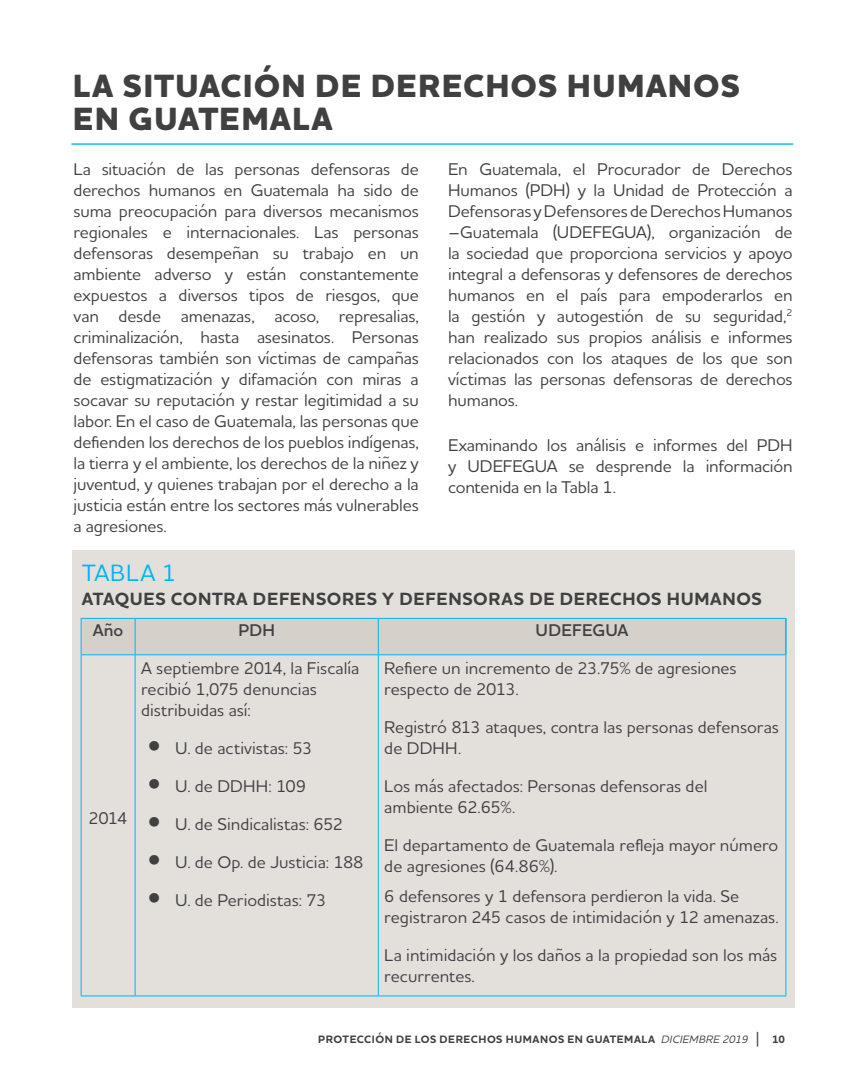
<style>
.page{position:relative;width:866px;height:1080px;background:#fff}
.page>*{position:absolute;margin:0;border:0;box-sizing:border-box;transform-origin:0 0}
.t1{font:800 32.7px/32.7px "Houschka Alt Pro";letter-spacing:.03em;color:#404041}
.t2{font:500 24px "Houschka Alt Pro";letter-spacing:.03em;color:#00b5ef}
.t3{font:700 18px "Houschka Alt Pro";letter-spacing:.035em;color:#404041}
.t4{font:500 17.25px/21px "Houschka Alt Pro";color:#404041}
.t5{font:600 17.25px "Houschka Alt Pro";letter-spacing:.005em;color:#404041}
.t6{font:700 10.95px "Houschka Alt Pro";letter-spacing:.045em;color:#404041}
.s1{font-weight:700;font-size:24px}
.s2{font-weight:500;font-style:italic}
.s3{font-weight:500;font-size:16.35px}
</style>
<div class="page">
<div style="left:72px;top:550px;width:722px;height:458px;background:#e3e0dc"></div>
<hr style="left:71px;top:143px;width:722px;height:2px;background:#00b5ef">
<div style="left:82px;top:619px;width:703px;height:35px;background:#d5d0ca"></div>
<hr style="left:135px;top:619px;width:1px;height:35px;background:#00b5ef">
<hr style="left:378px;top:619px;width:1px;height:35px;background:#00b5ef">
<hr style="left:81px;top:618px;width:54px;height:1px;background:#00b5ef">
<hr style="left:81px;top:619px;width:1px;height:35px;background:#00b5ef">
<hr style="left:135px;top:618px;width:243px;height:1px;background:#00b5ef">
<hr style="left:378px;top:618px;width:408px;height:1px;background:#00b5ef">
<hr style="left:81px;top:654px;width:54px;height:1px;background:#00b5ef">
<hr style="left:81px;top:655px;width:1px;height:341px;background:#00b5ef">
<hr style="left:135px;top:654px;width:243px;height:1px;background:#00b5ef">
<hr style="left:378px;top:654px;width:408px;height:1px;background:#00b5ef">
<hr style="left:785px;top:655px;width:1px;height:341px;background:#00b5ef">
<hr style="left:785px;top:619px;width:1px;height:35px;background:#00b5ef">
<hr style="left:135px;top:655px;width:1px;height:341px;background:#00b5ef">
<hr style="left:378px;top:655px;width:1px;height:341px;background:#00b5ef">
<hr style="left:81px;top:996px;width:54px;height:1px;background:#00b5ef">
<hr style="left:135px;top:996px;width:243px;height:1px;background:#00b5ef">
<hr style="left:378px;top:996px;width:408px;height:1px;background:#00b5ef">
<h1 class="t1" style="left:73px;top:69px;width:668px">LA SITUACIÓN DE DERECHOS HUMANOS<br>EN GUATEMALA</h1>
<p class="t4" style="left:74px;top:158px;width:347px;text-align:justify">La situación de las personas defensoras de derechos humanos en Guatemala ha sido de suma preocupación para diversos mecanismos regionales e internacionales. Las personas defensoras desempeñan su trabajo en un ambiente adverso y están constantemente expuestos a diversos tipos de riesgos, que van desde amenazas, acoso, represalias, criminalización, hasta asesinatos. Personas defensoras también son víctimas de campañas de estigmatización y difamación con miras a socavar su reputación y restar legitimidad a su labor. En el caso de Guatemala, las personas que defienden los derechos de los pueblos indígenas, la tierra y el ambiente, los derechos de la niñez y juventud, y quienes trabajan por el derecho a la justicia están entre los sectores más vulnerables a agresiones.</p>
<p class="t4" style="left:448px;top:158px;width:346px;text-align:justify">En Guatemala, el Procurador de Derechos Humanos (PDH) y la Unidad de Protección a Defensoras y Defensores de Derechos Humanos –Guatemala (UDEFEGUA), organización de la sociedad que proporciona servicios y apoyo integral a defensoras y defensores de derechos humanos en el país para empoderarlos en la gestión y autogestión de su seguridad,<sup>2 </sup>han realizado sus propios análisis e informes relacionados con los ataques de los que son víctimas las personas defensoras de derechos humanos.</p>
<p class="t4" style="left:448px;top:434px;width:346px;text-align:justify">Examinando los análisis e informes del PDH y UDEFEGUA se desprende la información contenida en la Tabla 1.</p>
<h2 class="t2" style="left:82px;top:558px;width:96px">TABLA 1</h2>
<p class="t3" style="left:82px;top:588px;width:681px">ATAQUES CONTRA DEFENSORES Y DEFENSORAS DE DERECHOS HUMANOS</p>
<p class="t5" style="left:93px;top:622px;width:32px">Año</p>
<p class="t5" style="left:238px;top:622px;width:38px">PDH</p>
<p class="t5" style="left:535px;top:622px;width:94px">UDEFEGUA</p>
<p class="t4" style="left:88px;top:808px;width:41px">2014</p>
<p class="t4" style="left:141px;top:657px;width:220px">A septiembre 2014, la Fiscalía recibió 1,075 denuncias distribuidas así:</p>
<p class="t4" style="left:148px;top:737px;width:166px"><span class="s1">•</span> U. de activistas: 53</p>
<p class="t4" style="left:148px;top:775px;width:159px"><span class="s1">•</span> U. de DDHH: 109</p>
<p class="t4" style="left:148px;top:813px;width:196px"><span class="s1">•</span> U. de Sindicalistas: 652</p>
<p class="t4" style="left:148px;top:851px;width:217px"><span class="s1">•</span> U. de Op. de Justicia: 188</p>
<p class="t4" style="left:148px;top:889px;width:180px"><span class="s1">•</span> U. de Periodistas: 73</p>
<p class="t4" style="left:384px;top:657px;width:354px">Refiere un incremento de 23.75% de agresiones respecto de 2013.</p>
<p class="t4" style="left:384px;top:716px;width:396px">Registró 813 ataques, contra las personas defensoras de DDHH.</p>
<p class="t4" style="left:384px;top:775px;width:324px">Los más afectados: Personas defensoras del ambiente 62.65%.</p>
<p class="t4" style="left:384px;top:834px;width:395px">El departamento de Guatemala refleja mayor número de agresiones (64.86%).</p>
<p class="t4" style="left:384px;top:886px;width:396px">6 defensores y 1 defensora perdieron la vida. Se registraron 245 casos de intimidación y 12 amenazas.</p>
<p class="t4" style="left:384px;top:945px;width:394px">La intimidación y los daños a la propiedad son los más recurrentes.</p>
<p class="t6" style="left:318px;top:1033px;width:468px">PROTECCIÓN DE LOS DERECHOS HUMANOS EN GUATEMALA <span class="s2">DICIEMBRE 2019</span> <span class="s3">|</span> 10</p>
</div>
